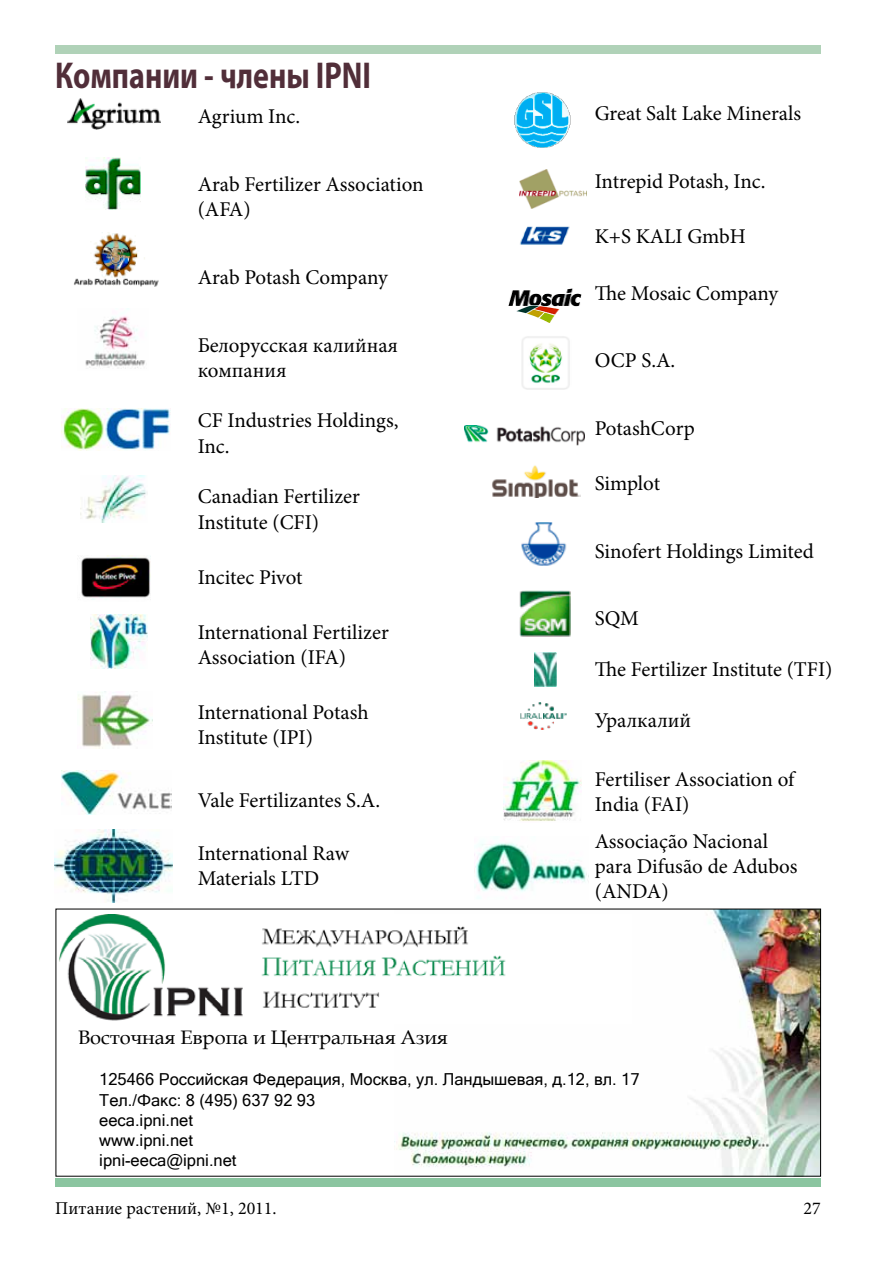
<style>
.page{position:relative;width:893px;height:1263px;background:#fff}
.page>*{position:absolute;margin:0;border:0;box-sizing:border-box;transform-origin:0 0}
.t1{font:700 37.5px "Myriad Pro";color:#512e39;scale:.8 1}
.t2{font:21px/25.2px "Minion Pro";color:#000}
.t3{font:19.5px "Book Antiqua";color:#000}
.t4{font:18px "Minion Pro";color:#000}
.t5{font:16.5px/20.4px "Microsoft Sans Serif";color:#000}
</style>
<div class="page">
<div style="left:56px;top:45px;width:764px;height:9px;background:#b0d2b8"></div>
<div style="left:55px;top:1178px;width:766px;height:9px;background:#8bc5a0"></div>
<img style="left:394px;top:911px;width:425px;height:263px">
<img style="left:59px;top:914px;width:573px;height:109px">
<img style="left:68px;top:98px;width:92px;height:31px">
<img style="left:81px;top:556px;width:70px;height:44px">
<img style="left:520px;top:169px;width:67px;height:39px">
<img style="left:520px;top:226px;width:50px;height:19px">
<img style="left:509px;top:289px;width:72px;height:34px">
<img style="left:522px;top:336px;width:48px;height:53px">
<img style="left:465px;top:426px;width:119px;height:20px">
<img style="left:492px;top:465px;width:89px;height:33px">
<img style="left:521px;top:522px;width:46px;height:44px">
<img style="left:519px;top:590px;width:51px;height:47px">
<img style="left:520px;top:703px;width:47px;height:26px">
<img style="left:78px;top:691px;width:75px;height:57px">
<img style="left:81px;top:476px;width:66px;height:47px">
<img style="left:85px;top:157px;width:56px;height:53px">
<img style="left:534px;top:653px;width:23px;height:33px">
<img style="left:503px;top:760px;width:78px;height:61px">
<img style="left:514px;top:92px;width:57px;height:56px">
<img style="left:62px;top:408px;width:108px;height:42px">
<img style="left:62px;top:770px;width:110px;height:44px">
<img style="left:474px;top:842px;width:113px;height:56px">
<img style="left:85px;top:308px;width:60px;height:61px">
<img style="left:55px;top:829px;width:117px;height:73px">
<img style="left:74px;top:232px;width:85px;height:55px">
<img style="left:91px;top:615px;width:57px;height:53px">
<h1 class="t1" style="left:55px;top:51px;width:396px">Компании - члены IPNI</h1>
<p class="t2" style="left:198px;top:104px;width:104px">Agrium Inc.</p>
<p class="t2" style="left:198px;top:172px;width:227px">Arab Fertilizer Association (AFA)</p>
<p class="t2" style="left:198px;top:265px;width:191px">Arab Potash Company</p>
<p class="t2" style="left:198px;top:332px;width:202px">Белорусская калийная компания</p>
<p class="t2" style="left:198px;top:408px;width:202px">CF Industries Holdings,<br>Inc.</p>
<p class="t2" style="left:198px;top:484px;width:164px">Canadian Fertilizer<br>Institute (CFI)</p>
<p class="t2" style="left:198px;top:564px;width:107px">Incitec Pivot</p>
<p class="t2" style="left:198px;top:619px;width:193px">International Fertilizer<br>Association (IFA)</p>
<p class="t2" style="left:198px;top:699px;width:172px">International Potash<br>Institute (IPI)</p>
<p class="t2" style="left:595px;top:101px;width:208px">Great Salt Lake Minerals</p>
<p class="t2" style="left:595px;top:168px;width:172px">Intrepid Potash, Inc.</p>
<p class="t2" style="left:595px;top:223px;width:153px">K+S KALI GmbH</p>
<p class="t2" style="left:595px;top:280px;width:185px">The Mosaic Company</p>
<p class="t2" style="left:595px;top:348px;width:82px">OCP S.A.</p>
<p class="t2" style="left:595px;top:416px;width:101px">PotashCorp</p>
<p class="t2" style="left:595px;top:471px;width:67px">Simplot</p>
<p class="t2" style="left:595px;top:538px;width:221px">Sinofert Holdings Limited</p>
<p class="t2" style="left:595px;top:606px;width:45px">SQM</p>
<p class="t2" style="left:595px;top:657px;width:239px">The Fertilizer Institute (TFI)</p>
<p class="t2" style="left:595px;top:708px;width:98px">Уралкалий</p>
<p class="t2" style="left:595px;top:767px;width:201px">Fertiliser Association of</p>
<p class="t2" style="left:198px;top:787px;width:184px">Vale Fertilizantes S.A.</p>
<p class="t2" style="left:595px;top:786px;width:175px;line-height:36.5px">India (FAI)<br>Associação Nacional</p>
<p class="t2" style="left:595px;top:854px;width:204px">para Difusão de Adubos (ANDA)</p>
<p class="t2" style="left:198px;top:841px;width:153px">International Raw<br>Materials LTD</p>
<p class="t3" style="left:78px;top:1023px;width:371px">Восточная Европа и Центральная Азия</p>
<p class="t5" style="left:99px;top:1068px;width:542px">125466 Российская Федерация, Москва, ул. Ландышевая, д.12, вл. 17<br>Тел./Факс: 8 (495) 637 92 93<br>eeca.ipni.net<br>www.ipni.net<br>ipni-eeca@ipni.net</p>
<p class="t4" style="left:55px;top:1196px;width:223px">Питание растений, №1, 2011.</p>
<p class="t4" style="left:803px;top:1196px;width:19px">27</p>
</div>
